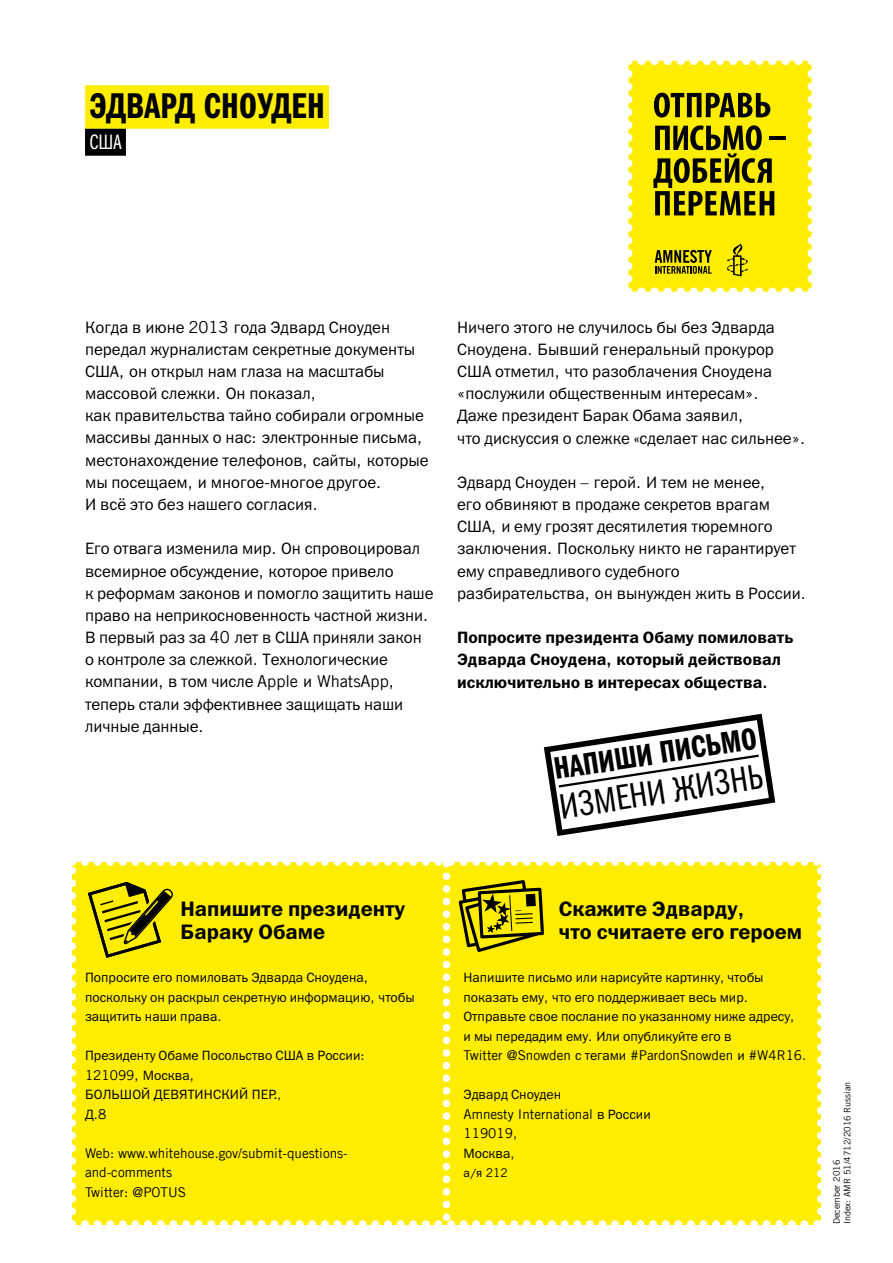
<style>
.page{position:relative;width:893px;height:1263px;background:#fff}
.page>*{position:absolute;margin:0;border:0;box-sizing:border-box;transform-origin:0 0}
.t1{font:600 36px "Franklin Gothic Cmpr ITC";letter-spacing:.01em;color:#000}
.t2{font:35.7px "Franklin Gothic Cmpr ITC";color:#000}
.t3{font:600 31.35px "Franklin Gothic Cmpr ITC";color:#000}
.t4{font:600 21px/22.5px "Franklin Gothic ITC";color:#000}
.t5{font:21px "Franklin Gothic Cmpr ITC";color:#fff}
.t6{font:16.5px/22.2px "Franklin Gothic ITC";color:#000}
.t7{font:600 16.5px/22.2px "Franklin Gothic ITC";color:#000}
.t8{font:13.5px/19.5px "Franklin Gothic ITC";color:#000}
.t9{font:13.5px/19.5px "Amnesty Trade Gothic";color:#000}
.t10{font:12px "Franklin Gothic ITC";color:#000}
.t11{font:9px/10.5px "Amnesty Trade Gothic";color:#000}
.s1{font-family:"Amnesty Trade Gothic"}
.s2{font-family:"Amnesty Trade Gothic Bd 2";font-weight:400}
.s3{font-family:"Franklin Gothic ITC"}
</style>
<div class="page">
<svg style="left:628px;top:61px;width:184px;height:231px;background:#d3c50b"></svg>
<div style="left:85px;top:85px;width:244px;height:44px;background:#ffed00"></div>
<div style="left:85px;top:129px;width:41px;height:27px;background:#000"></div>
<svg style="left:72px;top:714px;width:749px;height:511px"></svg>
<h1 class="t1" style="left:89px;top:84px;width:133px">Эдвард Сноу</h1>
<h1 class="t1" style="left:271px;top:84px;width:51px">ден</h1>
<p class="t5" style="left:89px;top:130px;width:34px">США</p>
<p class="t6" style="left:85px;top:316px;width:345px">Когда в июне <span class="s1">2013</span> года Эдвард Сноуден передал журналистам секретные документы США<span class="s1">,</span> он открыл нам глаза на масштабы массовой слежки<span class="s1">.</span> Он показал<span class="s1">,<br></span>как правительства тайно собирали огромные массивы данных о нас<span class="s1">:</span> электронные письма<span class="s1">, </span>местонахождение телефонов<span class="s1">,</span> сайты<span class="s1">,</span> которые мы посещаем<span class="s1">,</span> и многое<span class="s1">-</span>многое другое<span class="s1">.<br></span>И всё это без нашего согласия<span class="s1">.</span></p>
<p class="t6" style="left:85px;top:538px;width:350px">Его отвага изменила мир<span class="s1">.</span> Он спровоцировал всемирное обсуждение<span class="s1">,</span> которое привело<br>к реформам законов и помогло защитить наше право на неприкосновенность частной жизни<span class="s1">.<br></span>В первый раз за <span class="s1">40</span> лет в США приняли закон о контроле за слежкой<span class="s1">.</span> Технологические компании<span class="s1">,</span> в том числе <span class="s1">Apple</span> и <span class="s1">WhatsApp, </span>теперь стали эффективнее защищать наши личные данные<span class="s1">.</span></p>
<p class="t6" style="left:457px;top:316px;width:349px">Ничего этого не случилось бы без Эдварда Сноудена<span class="s1">.</span> Бывший генеральный прокурор США отметил<span class="s1">,</span> что разоблачения Сноудена <span class="s1">«</span>послужили общественным интересам<span class="s1">».<br></span>Даже президент Барак Обама заявил<span class="s1">,<br></span>что дискуссия о слежке «сделает нас сильнее<span class="s1">».</span></p>
<p class="t6" style="left:457px;top:471px;width:350px">Эдвард Сноуден <span class="s1">–</span> герой<span class="s1">.</span> И тем не менее<span class="s1">,<br></span>его обвиняют в продаже секретов врагам США<span class="s1">,</span> и ему грозят десятилетия тюремного заключения<span class="s1">.</span> Поскольку никто не гарантирует ему справедливого судебного разбирательства<span class="s1">,</span> он вынужден жить в России<span class="s1">.</span></p>
<p class="t7" style="left:457px;top:627px;width:338px">Попросите президента Обаму помиловать<br>Эдварда Сноудена<span class="s2">,</span> который действовал исключительно в интересах общества<span class="s2">.</span></p>
<h3 class="t3" style="left:551px;top:751px;width:206px;rotate:-9deg">НАПИШИ ПИСЬМО</h3>
<h2 class="t2" style="left:556px;top:788px;width:208px;rotate:-9deg">ИЗМЕНИ ЖИЗНЬ</h2>
<p class="t4" style="left:180px;top:898px;width:226px">Напишите президенту<br>Бараку Обаме</p>
<p class="t4" style="left:559px;top:898px;width:245px">Скажите Эдварду<span class="s2">,<br></span>что считаете его героем</p>
<p class="t8" style="left:85px;top:968px;width:331px">Попросите его помиловать Эдварда Сноудена<span class="s1">, </span>поскольку он раскрыл секретную информацию<span class="s1">,</span> чтобы защитить наши права<span class="s1">.</span></p>
<p class="t8" style="left:85px;top:1046px;width:281px">Президенту Обаме Посольство США в России<span class="s1">:</span></p>
<p class="t9" style="left:85px;top:1065px;width:110px">121099, <span class="s3">Москва</span>,</p>
<p class="t8" style="left:85px;top:1085px;width:113px">Бол ьшой Девятински</p>
<p class="t8" style="left:239px;top:1085px;width:43px">й пер.,</p>
<p class="t9" style="left:85px;top:1104px;width:23px"><span class="s3">д</span>.8</p>
<p class="t9" style="left:85px;top:1143px;width:264px">Web: www.whitehouse.gov/submit-questions&shy;and-comments<br>Twitter: @POTUS</p>
<p class="t8" style="left:463px;top:968px;width:332px">Напишите письмо или нарисуйте картинку<span class="s1">,</span> чтобы показать ему<span class="s1">,</span> что его поддерживает весь мир<span class="s1">.<br></span>Отправьте свое послание по указанному ниже адресу<span class="s1">, </span>и мы передадим ему<span class="s1">.</span> Или опубликуйте его в</p>
<p class="t9" style="left:463px;top:1045px;width:344px">Twitter @Snowden <span class="s3">с тегами</span> #PardonSnowden <span class="s3">и</span> #W4R16.</p>
<p class="t8" style="left:463px;top:1085px;width:99px">Эдвард Сноуден</p>
<p class="t9" style="left:463px;top:1104px;width:189px">Amnesty International <span class="s3">в России<br></span>119019,</p>
<p class="t8" style="left:463px;top:1143px;width:53px">Москва<span class="s1">,</span></p>
<p class="t10" style="left:463px;top:1166px;width:46px">а/я <span class="s1">212</span></p>
<p class="t11" style="left:831px;top:1224px;width:144px;rotate:-90deg">December 2016<br>Index: AMR 51/4712/2016 Russian</p>
</div>
